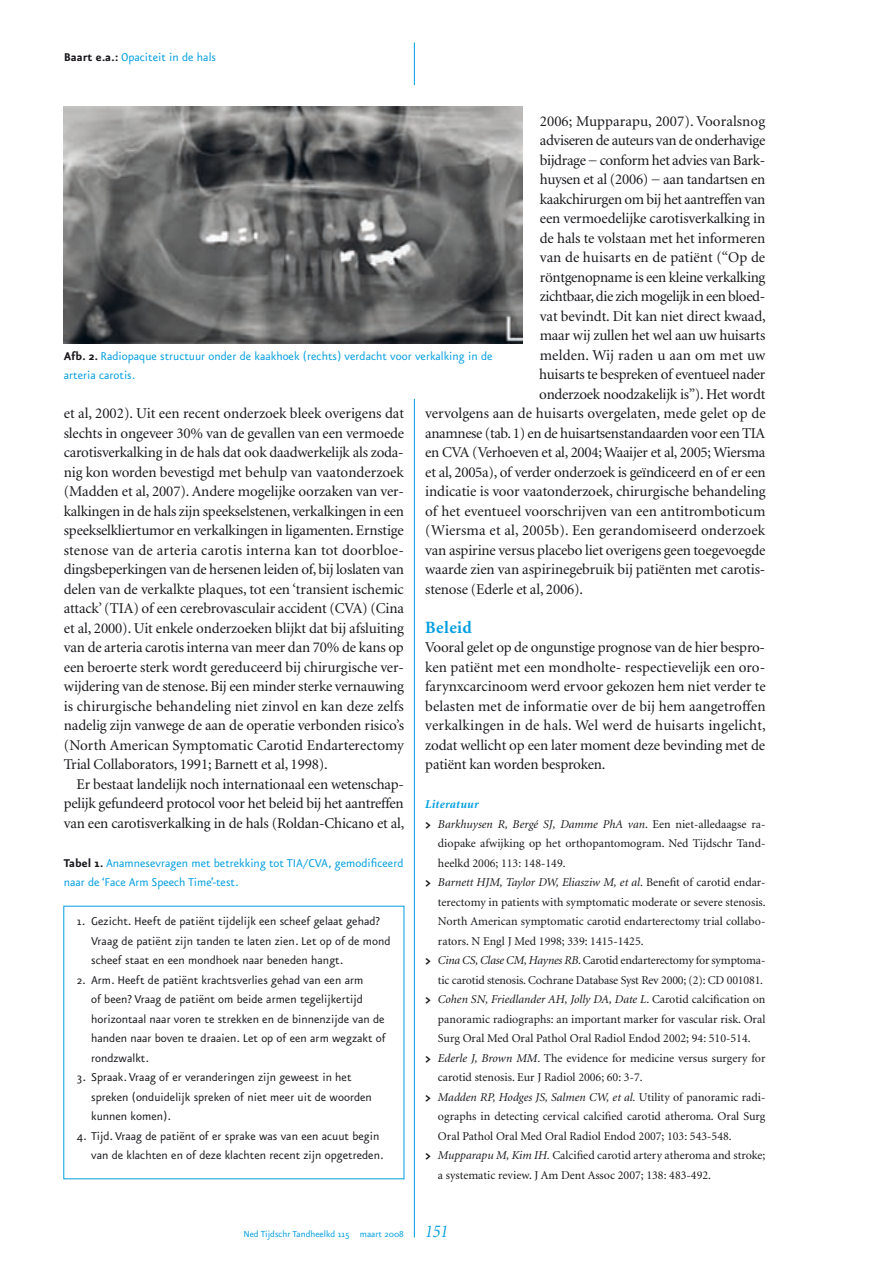
<style>
.page{position:relative;width:893px;height:1263px;background:#fff}
.page>*{position:absolute;margin:0;border:0;box-sizing:border-box;transform-origin:0 0}
.t1{font:700 17.25px "Minion";letter-spacing:.02em;color:#009ee0}
.t2{font:15px/19.5px "Minion";letter-spacing:-.01em;color:#1a171c;text-align:justify}
.t3{font:15px "Minion";letter-spacing:.01em;color:#1a171c}
.t4{font:13.5px/19.5px "Eureka Sans";color:#1a171c}
.t5{font:13.5px/19.5px "Eureka Sans";color:#009ee0}
.t6{font:12px "Minion";color:#1a171c}
.t7{font:italic 12px "Minion";color:#1a171c}
.t8{font:italic 700 12px "Minion";letter-spacing:.02em;color:#009ee0}
.t9{font:10.5px "Eureka Sans";color:#009ee0}
.s1{font-weight:700;color:#1a171c}
.s2{font-family:"Eureka Sans";font-weight:700;font-style:normal;font-size:13.5px}
.s3{font-style:normal}
.s4{font-family:"Eureka Sans";font-weight:700;font-size:13.5px}
.s5{font-style:italic}
.s6{font-family:"Minion";font-style:italic;font-size:18px}
</style>
<div class="page">
<hr style="left:414px;top:399px;width:1px;height:838px;background:#009ee0">
<img style="left:64px;top:106px;width:459px;height:237px">
<hr style="left:414px;top:43px;width:1px;height:42px;background:#009ee0">
<p class="t5" style="left:64px;top:47px;width:154px"><span class="s1">Baart e.a.:</span> Opaciteit in de hals</p>
<p class="t2" style="left:540px;top:112px;width:227px">2006; Mupparapu, 2007). Vooralsnog</p>
<p class="t2" style="left:540px;top:131px;width:227px">adviseren de auteurs van de onderhavige</p>
<p class="t2" style="left:540px;top:151px;width:227px">bijdrage − conform het advies van Bark-</p>
<p class="t2" style="left:540px;top:170px;width:227px">huysen et al (2006) − aan tandartsen en</p>
<p class="t2" style="left:540px;top:190px;width:227px">kaakchirurgen om bij het aantreffen van</p>
<p class="t2" style="left:540px;top:209px;width:227px">een vermoedelijke carotisverkalking in</p>
<p class="t2" style="left:540px;top:229px;width:227px">de hals te volstaan met het informeren</p>
<p class="t2" style="left:540px;top:248px;width:227px">van de huisarts en de patiënt (“Op de</p>
<p class="t2" style="left:540px;top:268px;width:227px">röntgenopname is een kleine verkalking</p>
<p class="t2" style="left:540px;top:287px;width:227px">zichtbaar, die zich mogelijk in een bloed-</p>
<p class="t2" style="left:540px;top:307px;width:227px">vat bevindt. Dit kan niet direct kwaad,</p>
<p class="t2" style="left:540px;top:326px;width:227px">maar wij zullen het wel aan uw huisarts</p>
<p class="t3" style="left:540px;top:348px;width:227px">melden. Wij raden u aan om met uw</p>
<p class="t2" style="left:539px;top:365px;width:228px">huisarts te bespreken of eventueel nader</p>
<p class="t2" style="left:539px;top:385px;width:228px">onderzoek noodzakelijk is”). Het wordt</p>
<p class="t2" style="left:425px;top:404px;width:342px">vervolgens aan de huisarts overgelaten, mede gelet op de</p>
<p class="t2" style="left:425px;top:424px;width:341px">anamnese (tab. 1) en de huisartsenstandaarden voor een TIA</p>
<p class="t2" style="left:425px;top:443px;width:342px">en CVA (Verhoeven et al, 2004; Waaijer et al, 2005; Wiersma</p>
<p class="t2" style="left:425px;top:463px;width:342px">et al, 2005a), of verder onderzoek is geïndiceerd en of er een</p>
<p class="t2" style="left:425px;top:482px;width:342px">indicatie is voor vaatonderzoek, chirurgische behandeling</p>
<p class="t2" style="left:425px;top:502px;width:342px">of het eventueel voorschrijven van een antitromboticum</p>
<p class="t3" style="left:425px;top:523px;width:341px">(Wiersma et al, 2005b). Een gerandomiseerd onderzoek</p>
<p class="t2" style="left:425px;top:541px;width:342px">van aspirine versus placebo liet overigens geen toegevoegde</p>
<p class="t2" style="left:425px;top:560px;width:342px">waarde zien van aspirinegebruik bij patiënten met carotis-</p>
<p class="t2" style="left:425px;top:580px;width:159px">stenose (Ederle et al, 2006).</p>
<p class="t1" style="left:425px;top:618px;width:48px">Beleid</p>
<p class="t2" style="left:425px;top:638px;width:342px">Vooral gelet op de ongunstige prognose van de hier bespro&shy;ken patiënt met een mondholte- respectievelijk een oro&shy;farynxcarcinoom werd ervoor gekozen hem niet verder te belasten met de informatie over de bij hem aangetroffen verkalkingen in de hals. Wel werd de huisarts ingelicht, zodat wellicht op een later moment deze bevinding met de patiënt kan worden besproken.</p>
<p class="t8" style="left:425px;top:798px;width:55px">Literatuur</p>
<p class="t7" style="left:425px;top:818px;width:342px"><span class="s2">&gt;</span> Barkhuysen R, Bergé SJ, Damme PhA van<span class="s3">. Een niet-alledaagse ra-</span></p>
<p class="t6" style="left:438px;top:838px;width:329px">diopake afwijking op het orthopantomogram. Ned Tijdschr Tand-</p>
<p class="t6" style="left:438px;top:857px;width:129px">heelkd 2006; 113: 148-149.</p>
<p class="t7" style="left:425px;top:877px;width:342px"><span class="s2">&gt;</span> Barnett HJM, Taylor DW, Eliasziw M, et al<span class="s3">. Benefit of carotid endar-</span></p>
<p class="t6" style="left:438px;top:896px;width:329px">terectomy in patients with symptomatic moderate or severe stenosis.</p>
<p class="t6" style="left:438px;top:916px;width:329px">North American symptomatic carotid endarterectomy trial collabo-</p>
<p class="t6" style="left:438px;top:935px;width:207px">rators. N Engl J Med 1998; 339: 1415-1425.</p>
<p class="t6" style="left:425px;top:955px;width:342px"><span class="s4">&gt;</span> <span class="s5">Cina CS, Clase CM, Haynes RB</span>. Carotid endarterectomy for symptoma-</p>
<p class="t6" style="left:438px;top:974px;width:327px">tic carotid stenosis. Cochrane Database Syst Rev 2000; (2): CD 001081.</p>
<p class="t7" style="left:425px;top:994px;width:342px"><span class="s2">&gt;</span> Cohen SN, Friedlander AH, Jolly DA, Date L<span class="s3">. Carotid calcification on</span></p>
<p class="t6" style="left:438px;top:1013px;width:329px">panoramic radiographs: an important marker for vascular risk. Oral</p>
<p class="t6" style="left:438px;top:1033px;width:314px">Surg Oral Med Oral Pathol Oral Radiol Endod 2002; 94: 510-514.</p>
<p class="t6" style="left:425px;top:1052px;width:342px"><span class="s4">&gt;</span> <span class="s5">Ederle J, Brown MM</span>. The evidence for medicine versus surgery for</p>
<p class="t6" style="left:438px;top:1072px;width:206px">carotid stenosis. Eur J Radiol 2006; 60: 3-7.</p>
<p class="t7" style="left:425px;top:1091px;width:342px"><span class="s2">&gt;</span> Madden RP, Hodges JS, Salmen CW, et al. <span class="s3">Utility of panoramic radi-</span></p>
<p class="t6" style="left:438px;top:1111px;width:329px">ographs in detecting cervical calcified carotid atheroma. Oral Surg</p>
<p class="t6" style="left:438px;top:1130px;width:295px">Oral Pathol Oral Med Oral Radiol Endod 2007; 103: 543-548.</p>
<p class="t6" style="left:425px;top:1150px;width:342px"><span class="s4">&gt;</span> <span class="s5">Mupparapu M, Kim IH.</span> Calcified carotid artery atheroma and stroke;</p>
<p class="t6" style="left:438px;top:1169px;width:275px">a systematic review. J Am Dent Assoc 2007; 138: 483-492.</p>
<p class="t5" style="left:64px;top:347px;width:430px"><span class="s1">Afb. 2.</span> Radiopaque structuur onder de kaakhoek (rechts) verdacht voor verkalking in de arteria carotis.</p>
<p class="t2" style="left:64px;top:404px;width:342px">et al, 2002). Uit een recent onderzoek bleek overigens dat slechts in ongeveer 30% van de gevallen van een vermoede carotisverkalking in de hals dat ook daadwerkelijk als zoda&shy;nig kon worden bevestigd met behulp van vaatonderzoek (Madden et al, 2007). Andere mogelijke oorzaken van ver&shy;kalkingen in de hals zijn speekselstenen, verkalkingen in een speekselkliertumor en verkalkingen in ligamenten. Ernstige stenose van de arteria carotis interna kan tot doorbloe&shy;dingsbeperkingen van de hersenen leiden of, bij loslaten van delen van de verkalkte plaques, tot een ‘transient ischemic attack’ (TIA) of een cerebrovasculair accident (CVA) (Cina et al, 2000). Uit enkele onderzoeken blijkt dat bij afsluiting van de arteria carotis interna van meer dan 70% de kans op een beroerte sterk wordt gereduceerd bij chirurgische ver&shy;wijdering van de stenose. Bij een minder sterke vernauwing is chirurgische behandeling niet zinvol en kan deze zelfs nadelig zijn vanwege de aan de operatie verbonden risico’s (North American Symptomatic Carotid Endarterectomy Trial Collaborators, 1991; Barnett et al, 1998).</p>
<p class="t2" style="left:64px;top:775px;width:342px;text-indent:13px">Er bestaat landelijk noch internationaal een wetenschap&shy;pelijk gefundeerd protocol voor het beleid bij het aantreffen van een carotisverkalking in de hals (Roldan-Chicano et al,</p>
<p class="t5" style="left:64px;top:854px;width:341px"><span class="s1">Tabel 1.</span> Anamnesevragen met betrekking tot TIA/CVA, gemodificeerd naar de ‘Face Arm Speech Time’-test.</p>
<p class="t4" style="left:91px;top:912px;width:301px;text-indent:-14px">1. Gezicht. Heeft de patiënt tijdelijk een scheef gelaat gehad?<br>Vraag de patiënt zijn tanden te laten zien. Let op of de mond scheef staat en een mondhoek naar beneden hangt.</p>
<p class="t4" style="left:91px;top:971px;width:296px;text-indent:-14px">2. Arm. Heeft de patiënt krachtsverlies gehad van een arm<br>of been? Vraag de patiënt om beide armen tegelijkertijd horizontaal naar voren te strekken en de binnenzijde van de handen naar boven te draaien. Let op of een arm wegzakt of rondzwalkt.</p>
<p class="t4" style="left:91px;top:1068px;width:282px;text-indent:-14px">3. Spraak. Vraag of er veranderingen zijn geweest in het spreken (onduidelijk spreken of niet meer uit de woorden kunnen komen).</p>
<p class="t4" style="left:91px;top:1127px;width:294px;text-indent:-14px">4. Tijd. Vraag de patiënt of er sprake was van een acuut begin van de klachten en of deze klachten recent zijn opgetreden.</p>
<p class="t9" style="left:243px;top:1229px;width:206px">Ned Tijdschr Tandheelkd 115 maart 2008 <span class="s6">151</span></p>
</div>
